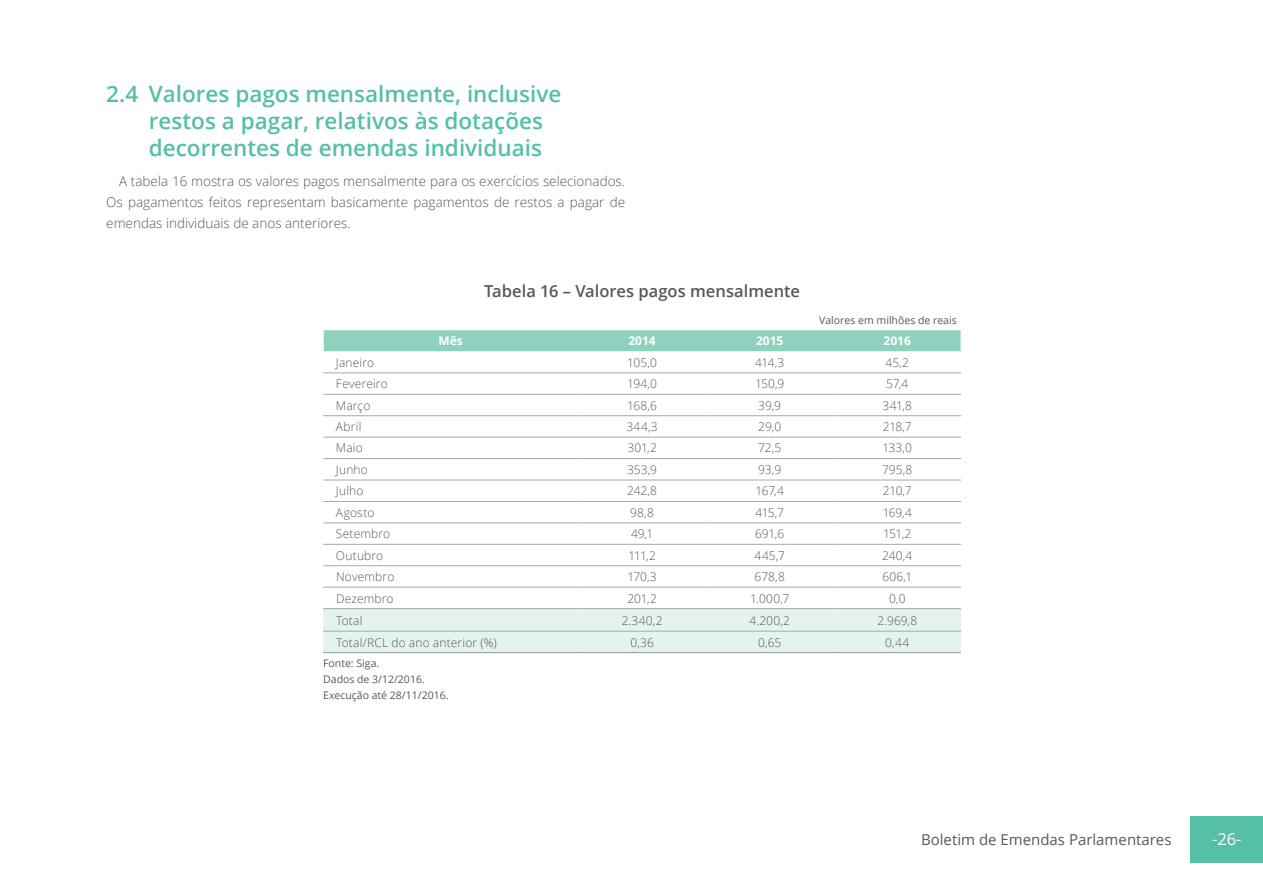
<style>
.page{position:relative;width:1263px;height:893px;background:#fff}
.page>*{position:absolute;margin:0;border:0;box-sizing:border-box;transform-origin:0 0}
.t1{font:600 22.5px/27px "Open Sans";color:#53c0a7}
.t2{font:600 16.5px "Open Sans";color:#57585a}
.t3{font:16.5px "Open Sans";color:#fff}
.t4{font:15px "Open Sans";color:#57585a}
.t5{font:700 15px "Open Sans";color:#fff}
.t6{font:300 13.5px/21px "Open Sans";color:#57585a;text-align:justify}
.t7{font:300 12px "Open Sans";letter-spacing:.01em;color:#57585a}
.t8{font:700 12px "Open Sans";color:#fff}
.t9{font:10.5px/15.8px "Open Sans";color:#57585a}
</style>
<div class="page">
<div style="left:1191px;top:817px;width:72px;height:46px;background:#53c0a7"></div>
<svg style="left:323px;top:351px;width:638px;height:236px"></svg>
<div style="left:323px;top:609px;width:638px;height:43px;background:#e4f3ee"></div>
<hr style="left:323px;top:415px;width:255px;height:1px;background:#a8a9ad">
<hr style="left:578px;top:415px;width:128px;height:1px;background:#a8a9ad">
<hr style="left:706px;top:415px;width:127px;height:1px;background:#a8a9ad">
<hr style="left:833px;top:415px;width:128px;height:1px;background:#a8a9ad">
<hr style="left:323px;top:437px;width:255px;height:1px;background:#a8a9ad">
<hr style="left:578px;top:437px;width:128px;height:1px;background:#a8a9ad">
<hr style="left:706px;top:437px;width:127px;height:1px;background:#a8a9ad">
<hr style="left:833px;top:437px;width:128px;height:1px;background:#a8a9ad">
<hr style="left:323px;top:458px;width:255px;height:1px;background:#a8a9ad">
<hr style="left:578px;top:458px;width:128px;height:1px;background:#a8a9ad">
<hr style="left:706px;top:458px;width:127px;height:1px;background:#a8a9ad">
<hr style="left:833px;top:458px;width:128px;height:1px;background:#a8a9ad">
<hr style="left:323px;top:480px;width:255px;height:1px;background:#a8a9ad">
<hr style="left:578px;top:480px;width:128px;height:1px;background:#a8a9ad">
<hr style="left:706px;top:480px;width:127px;height:1px;background:#a8a9ad">
<hr style="left:833px;top:480px;width:128px;height:1px;background:#a8a9ad">
<hr style="left:323px;top:501px;width:255px;height:1px;background:#a8a9ad">
<hr style="left:578px;top:501px;width:128px;height:1px;background:#a8a9ad">
<hr style="left:706px;top:501px;width:127px;height:1px;background:#a8a9ad">
<hr style="left:833px;top:501px;width:128px;height:1px;background:#a8a9ad">
<hr style="left:323px;top:522px;width:255px;height:1px;background:#a8a9ad">
<hr style="left:578px;top:522px;width:128px;height:1px;background:#a8a9ad">
<hr style="left:706px;top:522px;width:127px;height:1px;background:#a8a9ad">
<hr style="left:833px;top:522px;width:128px;height:1px;background:#a8a9ad">
<hr style="left:323px;top:544px;width:255px;height:1px;background:#a8a9ad">
<hr style="left:578px;top:544px;width:128px;height:1px;background:#a8a9ad">
<hr style="left:706px;top:544px;width:127px;height:1px;background:#a8a9ad">
<hr style="left:833px;top:544px;width:128px;height:1px;background:#a8a9ad">
<hr style="left:323px;top:565px;width:255px;height:1px;background:#a8a9ad">
<hr style="left:578px;top:565px;width:128px;height:1px;background:#a8a9ad">
<hr style="left:706px;top:565px;width:127px;height:1px;background:#a8a9ad">
<hr style="left:833px;top:565px;width:128px;height:1px;background:#a8a9ad">
<hr style="left:323px;top:587px;width:255px;height:1px;background:#a8a9ad">
<hr style="left:578px;top:587px;width:128px;height:1px;background:#a8a9ad">
<hr style="left:706px;top:587px;width:127px;height:1px;background:#a8a9ad">
<hr style="left:833px;top:587px;width:128px;height:1px;background:#a8a9ad">
<hr style="left:323px;top:608px;width:255px;height:1px;background:#a8a9ad">
<hr style="left:578px;top:608px;width:128px;height:1px;background:#a8a9ad">
<hr style="left:706px;top:608px;width:127px;height:1px;background:#a8a9ad">
<hr style="left:833px;top:608px;width:128px;height:1px;background:#a8a9ad">
<hr style="left:323px;top:631px;width:255px;height:1px;background:#a8a9ad">
<hr style="left:578px;top:631px;width:128px;height:1px;background:#a8a9ad">
<hr style="left:706px;top:631px;width:127px;height:1px;background:#a8a9ad">
<hr style="left:833px;top:631px;width:128px;height:1px;background:#a8a9ad">
<div style="left:323px;top:330px;width:638px;height:21px;background:#8dd1bf"></div>
<hr style="left:323px;top:372px;width:255px;height:1px;background:#a8a9ad">
<hr style="left:578px;top:372px;width:128px;height:1px;background:#a8a9ad">
<hr style="left:706px;top:372px;width:127px;height:1px;background:#a8a9ad">
<hr style="left:833px;top:372px;width:128px;height:1px;background:#a8a9ad">
<hr style="left:323px;top:394px;width:255px;height:1px;background:#a8a9ad">
<hr style="left:578px;top:394px;width:128px;height:1px;background:#a8a9ad">
<hr style="left:706px;top:394px;width:127px;height:1px;background:#a8a9ad">
<hr style="left:833px;top:394px;width:128px;height:1px;background:#a8a9ad">
<hr style="left:323px;top:652px;width:255px;height:1px;background:#939598">
<hr style="left:578px;top:652px;width:128px;height:1px;background:#939598">
<hr style="left:706px;top:652px;width:127px;height:1px;background:#939598">
<hr style="left:833px;top:652px;width:128px;height:1px;background:#939598">
<h1 class="t1" style="left:149px;top:80px;width:414px;text-indent:-43px">2.4 Valores pagos mensalmente, inclusive restos a pagar, relativos às dotações decorrentes de emendas individuais</h1>
<p class="t6" style="left:106px;top:170px;width:520px;text-indent:13px">A tabela 16 mostra os valores pagos mensalmente para os exercícios selecionados.<br>Os pagamentos feitos representam basicamente pagamentos de restos a pagar de emendas individuais de anos anteriores.</p>
<h2 class="t2" style="left:484px;top:279px;width:318px">Tabela 16 – Valores pagos mensalmente</h2>
<p class="t9" style="left:819px;top:312px;width:139px">Valores em milhões de reais</p>
<p class="t8" style="left:439px;top:333px;width:26px">Mês</p>
<p class="t8" style="left:628px;top:333px;width:29px">2014</p>
<p class="t8" style="left:756px;top:333px;width:29px">2015</p>
<p class="t8" style="left:883px;top:333px;width:29px">2016</p>
<p class="t7" style="left:336px;top:354px;width:40px">Janeiro</p>
<p class="t7" style="left:627px;top:354px;width:31px">105,0</p>
<p class="t7" style="left:755px;top:354px;width:31px">414,3</p>
<p class="t7" style="left:885px;top:354px;width:25px">45,2</p>
<p class="t7" style="left:336px;top:376px;width:53px">Fevereiro</p>
<p class="t7" style="left:627px;top:376px;width:31px">194,0</p>
<p class="t7" style="left:755px;top:376px;width:31px">150,9</p>
<p class="t7" style="left:886px;top:376px;width:24px">57,4</p>
<p class="t7" style="left:336px;top:397px;width:36px">Março</p>
<p class="t7" style="left:627px;top:397px;width:31px">168,6</p>
<p class="t7" style="left:758px;top:397px;width:24px">39,9</p>
<p class="t7" style="left:882px;top:397px;width:31px">341,8</p>
<p class="t7" style="left:336px;top:418px;width:27px">Abril</p>
<p class="t7" style="left:626px;top:418px;width:33px">344,3</p>
<p class="t7" style="left:758px;top:418px;width:25px">29,0</p>
<p class="t7" style="left:883px;top:418px;width:30px">218,7</p>
<p class="t7" style="left:336px;top:440px;width:28px">Maio</p>
<p class="t7" style="left:627px;top:440px;width:31px">301,2</p>
<p class="t7" style="left:758px;top:440px;width:25px">72,5</p>
<p class="t7" style="left:882px;top:440px;width:31px">133,0</p>
<p class="t7" style="left:336px;top:461px;width:33px">Junho</p>
<p class="t7" style="left:627px;top:461px;width:31px">353,9</p>
<p class="t7" style="left:758px;top:461px;width:24px">93,9</p>
<p class="t7" style="left:882px;top:461px;width:32px">795,8</p>
<p class="t7" style="left:336px;top:483px;width:29px">Julho</p>
<p class="t7" style="left:627px;top:483px;width:31px">242,8</p>
<p class="t7" style="left:755px;top:483px;width:30px">167,4</p>
<p class="t7" style="left:883px;top:483px;width:30px">210,7</p>
<p class="t7" style="left:336px;top:504px;width:40px">Agosto</p>
<p class="t7" style="left:630px;top:504px;width:25px">98,8</p>
<p class="t7" style="left:755px;top:504px;width:30px">415,7</p>
<p class="t7" style="left:883px;top:504px;width:31px">169,4</p>
<p class="t7" style="left:336px;top:526px;width:56px">Setembro</p>
<p class="t7" style="left:631px;top:526px;width:24px">49,1</p>
<p class="t7" style="left:755px;top:526px;width:31px">691,6</p>
<p class="t7" style="left:883px;top:526px;width:30px">151,2</p>
<p class="t7" style="left:336px;top:547px;width:49px">Outubro</p>
<p class="t7" style="left:628px;top:547px;width:29px">111,2</p>
<p class="t7" style="left:755px;top:547px;width:32px">445,7</p>
<p class="t7" style="left:882px;top:547px;width:32px">240,4</p>
<p class="t7" style="left:336px;top:568px;width:60px">Novembro</p>
<p class="t7" style="left:627px;top:568px;width:31px">170,3</p>
<p class="t7" style="left:755px;top:568px;width:32px">678,8</p>
<p class="t7" style="left:882px;top:568px;width:31px">606,1</p>
<p class="t7" style="left:336px;top:590px;width:59px">Dezembro</p>
<p class="t7" style="left:627px;top:590px;width:31px">201,2</p>
<p class="t7" style="left:750px;top:590px;width:41px">1.000,7</p>
<p class="t7" style="left:889px;top:590px;width:18px">0,0</p>
<p class="t7" style="left:336px;top:612px;width:28px">Total</p>
<p class="t7" style="left:622px;top:612px;width:42px">2.340,2</p>
<p class="t7" style="left:749px;top:612px;width:42px">4.200,2</p>
<p class="t7" style="left:877px;top:612px;width:41px">2.969,8</p>
<p class="t7" style="left:336px;top:634px;width:162px">Total/RCL do ano anterior (%)</p>
<p class="t7" style="left:630px;top:634px;width:25px">0,36</p>
<p class="t7" style="left:758px;top:634px;width:25px">0,65</p>
<p class="t7" style="left:885px;top:634px;width:26px">0,44</p>
<p class="t9" style="left:323px;top:655px;width:127px">Fonte: Siga.<br>Dados de 3/12/2016.<br>Execução até 28/11/2016.</p>
<p class="t5" style="left:1213px;top:828px;width:28px">-26-</p>
<p class="t4" style="left:921px;top:829px;width:252px">Boletim de Emendas Parlamentares</p>
<h2 class="t3" style="left:1212px;top:828px;width:31px">-26-</h2>
</div>
